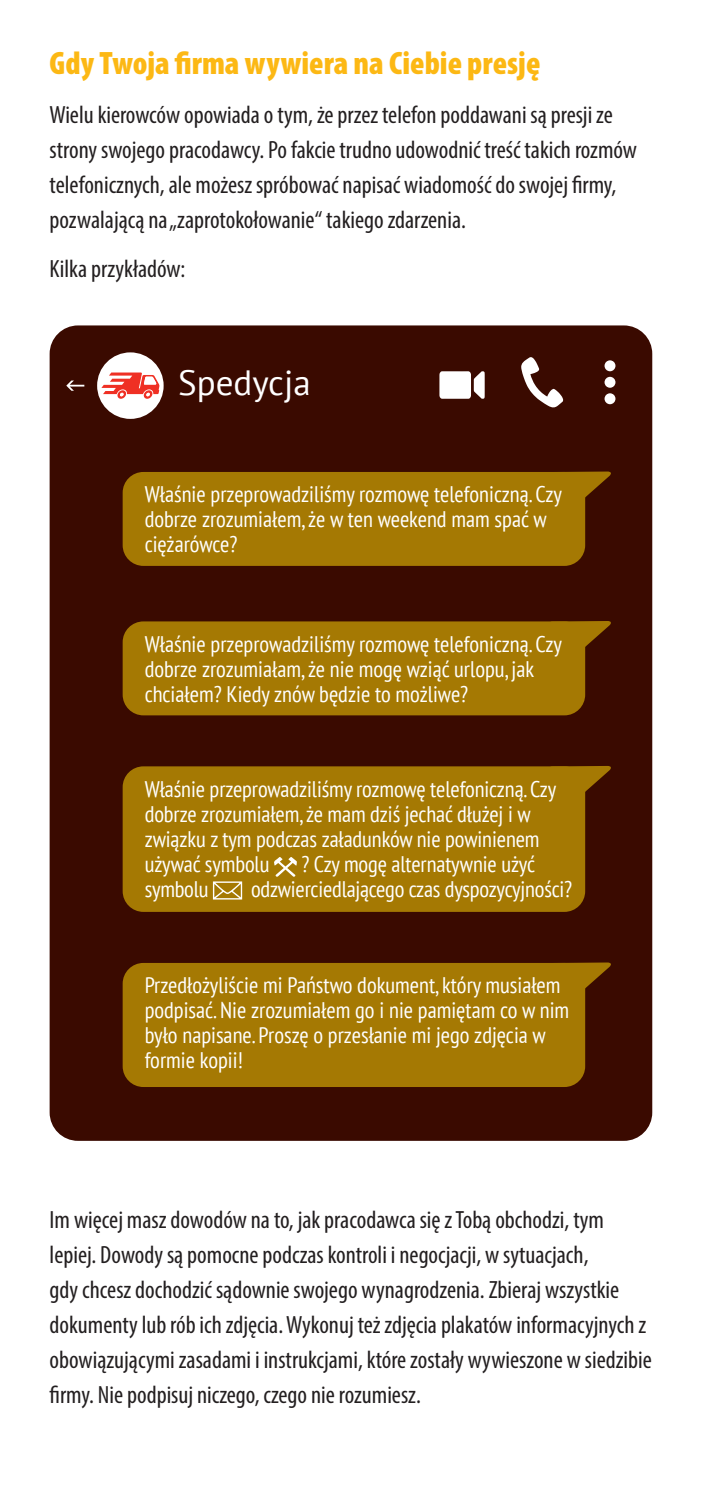
<style>
.page{position:relative;width:709px;height:1489px;background:#fff}
.page>*{position:absolute;margin:0;border:0;box-sizing:border-box;transform-origin:0 0}
.t1{font:35px "PT Sans";color:#fff}
.t2{font:900 condensed 32.5px "Myriad Pro";color:#fcb814}
.t3{font:condensed 25px/35px "Myriad Pro";color:#231f20}
.t4{font:condensed 22.5px/25px "PT Sans";color:#fff}
</style>
<div class="page">
<div style="left:50px;top:325px;width:602px;height:815px;background:#3a0a00;border-radius:28px"></div>
<div style="left:97px;top:352px;width:67px;height:67px;background:#fff;border-radius:50%"></div>
<svg style="left:101px;top:372px;width:58px;height:27px"></svg>
<svg style="left:66px;top:380px;width:18px;height:11px"></svg>
<svg style="left:521px;top:357px;width:42px;height:50px"></svg>
<svg style="left:439px;top:371px;width:45px;height:28px"></svg>
<div style="left:604px;top:360px;width:11px;height:11px;background:#fff;border-radius:50%"></div>
<div style="left:604px;top:377px;width:11px;height:11px;background:#fff;border-radius:50%"></div>
<div style="left:604px;top:393px;width:11px;height:11px;background:#fff;border-radius:50%"></div>
<div style="left:123px;top:472px;width:462px;height:94px;background:#a57903;border-radius:21px"></div>
<svg style="left:561px;top:471px;width:50px;height:44px"></svg>
<div style="left:123px;top:621px;width:462px;height:94px;background:#a57903;border-radius:21px"></div>
<svg style="left:546px;top:621px;width:65px;height:43px"></svg>
<div style="left:123px;top:962px;width:462px;height:124px;background:#a57903;border-radius:21px"></div>
<svg style="left:546px;top:962px;width:65px;height:44px"></svg>
<div style="left:123px;top:766px;width:462px;height:145px;background:#a57903;border-radius:21px"></div>
<svg style="left:546px;top:766px;width:65px;height:43px"></svg>
<svg style="left:274px;top:857px;width:23px;height:19px"></svg>
<svg style="left:213px;top:881px;width:29px;height:18px"></svg>
<h2 class="t2" style="left:50px;top:42px;width:492px">Gdy Twoja firma wywiera na Ciebie presję</h2>
<p class="t3" style="left:50px;top:97px;width:589px">Wielu kierowców opowiada o tym, że przez telefon poddawani są presji ze strony swojego pracodawcy. Po fakcie trudno udowodnić treść takich rozmów telefonicznych, ale możesz spróbować napisać wiadomość do swojej firmy, pozwalającą na „zaprotokołowanie“ takiego zdarzenia.</p>
<p class="t3" style="left:50px;top:251px;width:137px">Kilka przykładów:</p>
<h1 class="t1" style="left:178px;top:360px;width:134px">Spedycja</h1>
<p class="t4" style="left:145px;top:481px;width:418px">Właśnie przeprowadziliśmy rozmowę telefoniczną. Czy dobrze zrozumiałem, że w ten weekend mam spać w ciężarówce?</p>
<p class="t4" style="left:145px;top:631px;width:418px">Właśnie przeprowadziliśmy rozmowę telefoniczną. Czy dobrze zrozumiałam, że nie mogę wziąć urlopu, jak chciałem? Kiedy znów będzie to możliwe?</p>
<p class="t4" style="left:145px;top:775px;width:413px">Właśnie przeprowadziliśmy rozmowę telefoniczną. Czy dobrze zrozumiałem, że mam dziś jechać dłużej i w związku z tym podczas załadunków nie powinienem używać symbolu</p>
<p class="t4" style="left:301px;top:850px;width:235px">? Czy mogę alternatywnie użyć</p>
<p class="t4" style="left:145px;top:875px;width:65px">symbolu</p>
<p class="t4" style="left:251px;top:875px;width:323px">odzwierciedlającego czas dyspozycyjności?</p>
<p class="t4" style="left:145px;top:972px;width:426px">Przedłożyliście mi Państwo dokument, który musiałem podpisać. Nie zrozumiałem go i nie pamiętam co w nim było napisane. Proszę o przesłanie mi jego zdjęcia w formie kopii!</p>
<p class="t3" style="left:50px;top:1202px;width:603px">Im więcej masz dowodów na to, jak pracodawca się z Tobą obchodzi, tym lepiej. Dowody są pomocne podczas kontroli i negocjacji, w sytuacjach,<br>gdy chcesz dochodzić sądownie swojego wynagrodzenia. Zbieraj wszystkie dokumenty lub rób ich zdjęcia. Wykonuj też zdjęcia plakatów informacyjnych z obowiązującymi zasadami i instrukcjami, które zostały wywieszone w siedzibie firmy. Nie podpisuj niczego, czego nie rozumiesz.</p>
</div>
